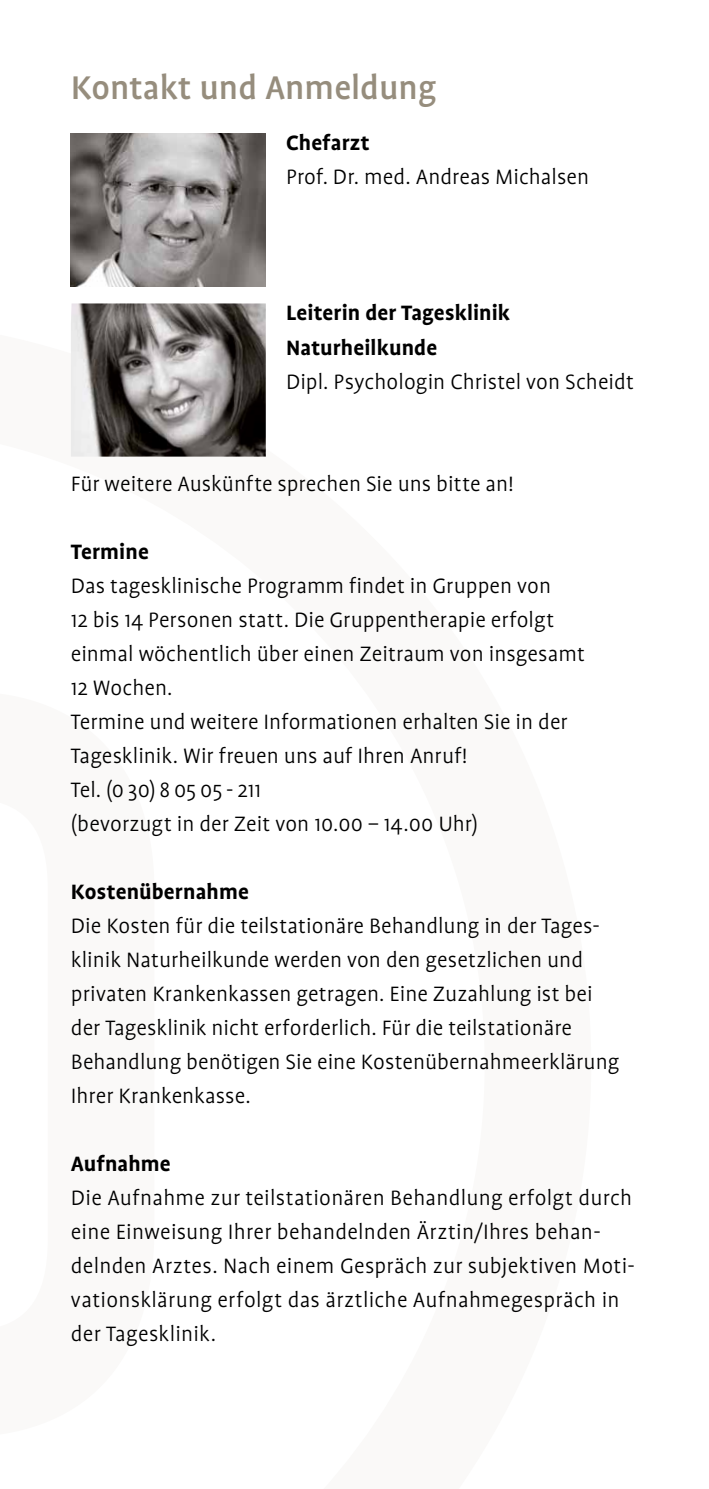
<style>
.page{position:relative;width:709px;height:1489px;background:#fff}
.page>*{position:absolute;margin:0;border:0;box-sizing:border-box;transform-origin:0 0}
.t1{font:500 37.5px "Profile";color:#968d7d}
.t2{font:300 23.75px/34px "Profile";letter-spacing:.005em;color:#000}
.t3{font:700 23.75px/34px "Profile";letter-spacing:.005em;color:#000}
</style>
<div class="page">
<img style="left:71px;top:133px;width:195px;height:153px">
<img style="left:71px;top:303px;width:195px;height:153px">
<h1 class="t1" style="left:71px;top:68px;width:367px">Kontakt und Anmeldung</h1>
<p class="t3" style="left:286px;top:126px;width:85px">Chefarzt</p>
<p class="t2" style="left:286px;top:160px;width:305px">Prof. Dr. med. Andreas Michalsen</p>
<p class="t3" style="left:286px;top:296px;width:226px">Leiterin der Tagesklinik<br>Naturheilkunde</p>
<p class="t2" style="left:286px;top:364px;width:349px">Dipl. Psychologin Christel von Scheidt</p>
<p class="t2" style="left:71px;top:466px;width:444px">Für weitere Auskünfte sprechen Sie uns bitte an!</p>
<p class="t3" style="left:71px;top:534px;width:79px">Termine</p>
<p class="t2" style="left:71px;top:568px;width:515px">Das tagesklinische Programm findet in Gruppen von<br>12 bis 14 Personen statt. Die Gruppentherapie erfolgt einmal wöchentlich über einen Zeitraum von insgesamt 12 Wochen.<br>Termine und weitere Informationen erhalten Sie in der Tagesklinik. Wir freuen uns auf Ihren Anruf!<br>Tel. (0 30) 8 05 05 - 211<br>(bevorzugt in der Zeit von 10.00 – 14.00 Uhr)</p>
<p class="t3" style="left:71px;top:874px;width:179px">Kostenübernahme</p>
<p class="t2" style="left:71px;top:908px;width:550px">Die Kosten für die teilstationäre Behandlung in der Tages&shy;klinik Naturheilkunde werden von den gesetzlichen und privaten Krankenkassen getragen. Eine Zuzahlung ist bei der Tagesklinik nicht erforderlich. Für die teilstationäre Behandlung benötigen Sie eine Kostenübernahmeerklärung Ihrer Krankenkasse.</p>
<p class="t3" style="left:71px;top:1146px;width:101px">Aufnahme</p>
<p class="t2" style="left:71px;top:1181px;width:565px">Die Aufnahme zur teilstationären Behandlung erfolgt durch eine Einweisung Ihrer behandelnden Ärztin/Ihres behan&shy;delnden Arztes. Nach einem Gespräch zur subjektiven Moti&shy;vationsklärung erfolgt das ärztliche Aufnahmegespräch in der Tagesklinik.</p>
</div>
